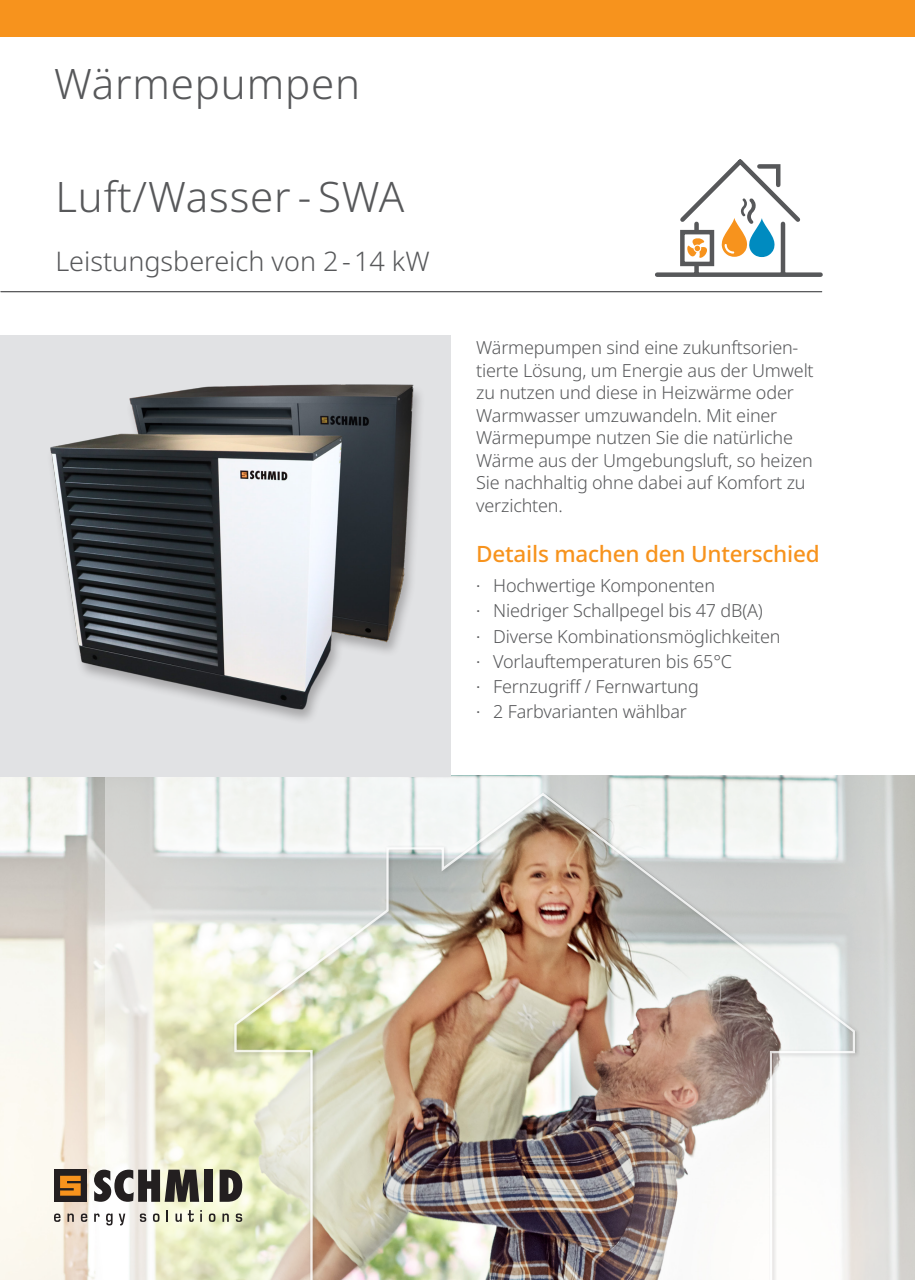
<style>
.page{position:relative;width:915px;height:1280px;background:#fff}
.page>*{position:absolute;margin:0;border:0;box-sizing:border-box;transform-origin:0 0}
.t1{font:300 42px "Noto Sans";letter-spacing:.02em;color:#57585a}
.t2{font:300 27px "Noto Sans";color:#57585a}
.Teasertext_12_Grau{font:500 22.5px "Noto Sans";letter-spacing:-.01em;color:#f7931d}
.Teasertext_12_Grau-2{font:300 18px/22.5px "Noto Sans";letter-spacing:-.01em;color:#57585a}
.s1{font-family:"Helvetica Neue";font-stretch:condensed}
</style>
<div class="page">
<img style="left:0;top:776px;width:105px;height:504px">
<hr style="left:1px;top:291px;width:821px;height:1px;background:#57585a">
<svg style="left:105px;top:775px;width:810px;height:505px"></svg>
<div style="left:0;top:335px;width:451px;height:441px;background:#e1e2e4"></div>
<img style="left:50px;top:384px;width:371px;height:333px">
<div style="left:54px;top:1170px;width:33px;height:32px;background:#231f20"></div>
<svg style="left:60px;top:1176px;width:21px;height:20px"></svg>
<svg style="left:94px;top:1170px;width:105px;height:32px;background:#696663"></svg>
<svg style="left:220px;top:1170px;width:12px;height:32px"></svg>
<div style="left:204px;top:1170px;width:9px;height:32px;background:#231f20"></div>
<svg style="left:54px;top:1213px;width:7px;height:9px"></svg>
<svg style="left:67px;top:1213px;width:7px;height:9px"></svg>
<svg style="left:81px;top:1213px;width:6px;height:9px"></svg>
<svg style="left:94px;top:1213px;width:6px;height:9px"></svg>
<svg style="left:106px;top:1213px;width:7px;height:12px"></svg>
<svg style="left:119px;top:1213px;width:6px;height:12px"></svg>
<svg style="left:140px;top:1213px;width:6px;height:9px"></svg>
<svg style="left:153px;top:1213px;width:7px;height:9px"></svg>
<svg style="left:167px;top:1210px;width:1px;height:12px"></svg>
<svg style="left:176px;top:1213px;width:6px;height:9px"></svg>
<svg style="left:188px;top:1210px;width:6px;height:12px"></svg>
<svg style="left:200px;top:1210px;width:2px;height:12px"></svg>
<svg style="left:209px;top:1213px;width:6px;height:9px"></svg>
<svg style="left:222px;top:1213px;width:7px;height:9px"></svg>
<svg style="left:655px;top:159px;width:168px;height:118px"></svg>
<img style="left:233px;top:791px;width:623px;height:489px">
<div style="left:0;top:0;width:915px;height:36px;background:#f7931d"></div>
<p class="t1" style="left:54px;top:54px;width:308px">Wärmepumpen</p>
<p class="t1" style="left:55px;top:167px;width:351px">Luft/Wasser- SWA</p>
<p class="t2" style="left:55px;top:242px;width:376px">Leistungsbereich von 2-14 kW</p>
<p class="Teasertext_12_Grau-2" style="left:476px;top:337px;width:339px">Wärmepumpen sind eine zukunftsorien&shy;tierte Lösung, um Energie aus der Umwelt zu nutzen und diese in Heizwärme oder Warmwasser umzuwandeln. Mit einer Wärmepumpe nutzen Sie die natürliche Wärme aus der Umgebungsluft, so heizen Sie nachhaltig ohne dabei auf Komfort zu verzichten.</p>
<p class="Teasertext_12_Grau" style="left:476px;top:538px;width:345px">Details machen den Unterschied</p>
<p class="Teasertext_12_Grau-2" style="left:476px;top:575px;width:240px"><span class="s1">·</span> Hochwertige Komponenten</p>
<p class="Teasertext_12_Grau-2" style="left:476px;top:600px;width:288px"><span class="s1">·</span> Niedriger Schallpegel bis 47 dB(A)</p>
<p class="Teasertext_12_Grau-2" style="left:476px;top:625px;width:306px"><span class="s1">·</span> Diverse Kombinationsmöglichkeiten</p>
<p class="Teasertext_12_Grau-2" style="left:476px;top:650px;width:257px"><span class="s1">·</span> Vorlauftemperaturen bis 65°C</p>
<p class="Teasertext_12_Grau-2" style="left:476px;top:676px;width:224px"><span class="s1">·</span> Fernzugriff / Fernwartung</p>
<p class="Teasertext_12_Grau-2" style="left:476px;top:701px;width:212px"><span class="s1">·</span> 2 Farbvarianten wählbar</p>
</div>
